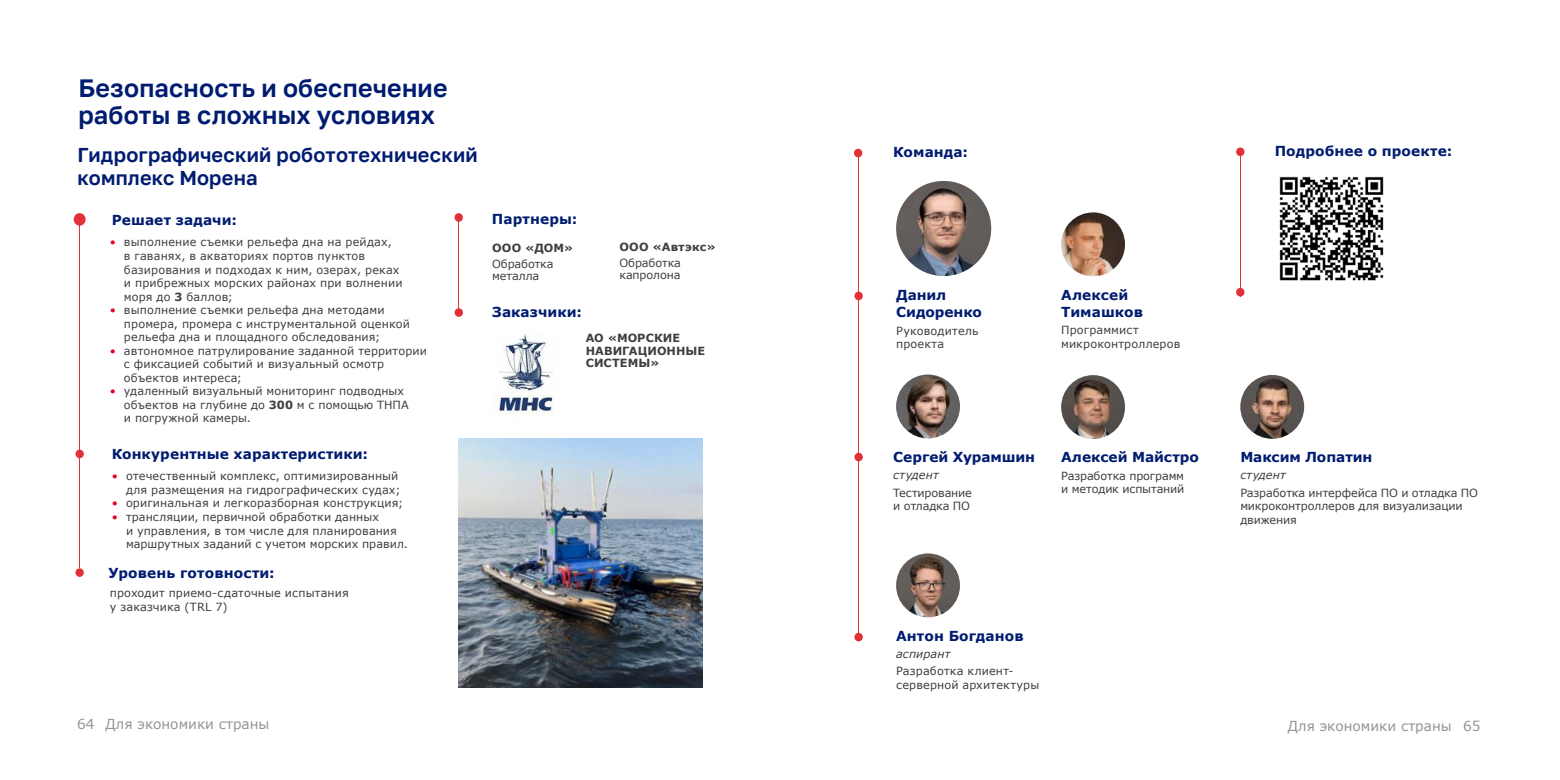
<style>
.page{position:relative;width:1560px;height:780px;background:#fff}
.page>*{position:absolute;margin:0;border:0;box-sizing:border-box;transform-origin:0 0}
.t1{font:600 25px/27.5px "Golos Text";letter-spacing:.01em;color:#001c70}
.t2{font:600 20px/22.5px "Golos Text";letter-spacing:.01em;color:#001c70}
.t3{font:700 13.75px/17.2px "Verdana";letter-spacing:.005em;color:#001c70}
.t4{font:13.75px "Verdana";color:#939597}
.t5{font:11.25px/13.5px "Verdana";letter-spacing:.01em;color:#3f3f3f}
.t6{font:11.25px/13.8px "Verdana";letter-spacing:-.015em;color:#3f3f3f}
.t7{font:700 11.25px/12.5px "Verdana";letter-spacing:.01em;color:#3f3f3f}
.t8{font:italic 11.25px "Verdana";letter-spacing:.015em;color:#3f3f3f}
.t9{font:11.25px/12.5px "Verdana";letter-spacing:-.01em;color:#3f3f3f}
.s1{color:#ea0028}
.s2{font-weight:700}
</style>
<div class="page">
<div style="left:74px;top:213px;width:12px;height:13px;background:#e23038;border-radius:50%"></div>
<div style="left:454px;top:213px;width:9px;height:9px;background:#e23038;border-radius:50%"></div>
<svg style="left:454px;top:308px;width:9px;height:9px"></svg>
<svg style="left:75px;top:449px;width:9px;height:9px"></svg>
<div style="left:75px;top:568px;width:9px;height:9px;background:#e23038;border-radius:50%"></div>
<hr style="left:79px;top:224px;width:1px;height:344px;background:#e23038">
<hr style="left:458px;top:218px;width:1px;height:94px;background:#e23038">
<img style="left:1279px;top:176px;width:105px;height:105px">
<img style="left:896px;top:553px;width:63px;height:64px;border-radius:32px">
<img style="left:1061px;top:212px;width:63px;height:63px">
<img style="left:896px;top:374px;width:63px;height:64px;border-radius:32px">
<img style="left:1240px;top:375px;width:63px;height:64px;border-radius:32px">
<img style="left:1061px;top:375px;width:63px;height:64px;border-radius:32px">
<img style="left:896px;top:181px;width:95px;height:95px;border-radius:48px">
<div style="left:854px;top:291px;width:8px;height:9px;background:#e23038;border-radius:50%"></div>
<div style="left:854px;top:453px;width:8px;height:8px;background:#e23038;border-radius:50%"></div>
<div style="left:854px;top:632px;width:8px;height:9px;background:#e23038;border-radius:50%"></div>
<hr style="left:858px;top:156px;width:1px;height:484px;background:#e23038">
<img style="left:497px;top:334px;width:57px;height:82px">
<img style="left:459px;top:439px;width:243px;height:248px">
<div style="left:853px;top:149px;width:9px;height:8px;background:#e23038;border-radius:50%"></div>
<svg style="left:1235px;top:288px;width:9px;height:8px"></svg>
<svg style="left:1235px;top:147px;width:9px;height:9px"></svg>
<hr style="left:1239px;top:147px;width:1px;height:149px;background:#e23038">
<h1 class="t1" style="left:78px;top:74px;width:371px">Безопасность и обеспечение работы в сложных условиях</h1>
<h2 class="t2" style="left:78px;top:144px;width:401px">Гидрографический робототехнический комплекс Морена</h2>
<p class="t3" style="left:112px;top:211px;width:127px">Решает задачи:</p>
<p class="t5" style="left:124px;top:235px;width:280px;text-indent:-14px"><span class="s1">•</span> выполнение съемки рельефа дна на рейдах,<br>в гаванях, в акваториях портов пунктов базирования и подходах к ним, озерах, реках и прибрежных морских районах при волнении моря до <span class="s2">3</span> баллов;</p>
<p class="t5" style="left:124px;top:303px;width:287px;text-indent:-14px"><span class="s1">•</span> выполнение съемки рельефа дна методами промера, промера с инструментальной оценкой рельефа дна и площадного обследования;</p>
<p class="t5" style="left:124px;top:343px;width:304px;text-indent:-14px"><span class="s1">•</span> автономное патрулирование заданной территории с фиксацией событий и визуальный осмотр объектов интереса;</p>
<p class="t5" style="left:124px;top:384px;width:286px;text-indent:-14px"><span class="s1">•</span> удаленный визуальный мониторинг подводных объектов на глубине до <span class="s2">300</span> м с помощью ТНПА и погружной камеры.</p>
<p class="t3" style="left:112px;top:445px;width:258px">Конкурентные характеристики:</p>
<p class="t5" style="left:112px;top:469px;width:290px;text-align:right"><span class="s1">•</span> отечественный комплекс, оптимизированный для размещения на гидрографических судах;</p>
<p class="t5" style="left:112px;top:496px;width:293px"><span class="s1">•</span> оригинальная и легкоразборная конструкция;</p>
<p class="t5" style="left:126px;top:510px;width:283px;text-indent:-14px"><span class="s1">•</span> трансляции, первичной обработки данных<br>и управления, в том числе для планирования маршрутных заданий с учетом морских правил.</p>
<p class="t3" style="left:109px;top:563px;width:168px">Уровень готовности:</p>
<p class="t5" style="left:110px;top:586px;width:240px">проходит приемо-сдаточные испытания у заказчика (TRL 7)</p>
<p class="t3" style="left:492px;top:210px;width:87px">Партнеры:</p>
<p class="t7" style="left:492px;top:241px;width:83px">ООО «ДОМ»</p>
<p class="t9" style="left:492px;top:257px;width:63px">Обработка металла</p>
<p class="t3" style="left:492px;top:303px;width:91px">Заказчики:</p>
<p class="t7" style="left:619px;top:240px;width:98px">ООО «Автэкс»</p>
<p class="t6" style="left:619px;top:256px;width:63px;line-height:12.5px">Обработка капролона</p>
<p class="t7" style="left:585px;top:332px;width:121px">АО «МОРСКИЕ<br>НАВИГАЦИОННЫЕ<br>СИСТЕМЫ»</p>
<p class="t3" style="left:893px;top:143px;width:76px">Команда:</p>
<p class="t3" style="left:1274px;top:142px;width:179px">Подробнее о проекте:</p>
<p class="t3" style="left:896px;top:286px;width:87px">Данил<br>Сидоренко</p>
<p class="t5" style="left:896px;top:323px;width:84px">Руководитель проекта</p>
<p class="t3" style="left:1061px;top:286px;width:83px">Алексей<br>Тимашков</p>
<p class="t5" style="left:1061px;top:323px;width:121px">Программист микроконтроллеров</p>
<p class="t3" style="left:893px;top:448px;width:143px">Сергей Хурамшин</p>
<p class="t8" style="left:893px;top:467px;width:47px">студент</p>
<p class="t6" style="left:893px;top:485px;width:80px">Тестирование и отладка ПО</p>
<p class="t3" style="left:1061px;top:448px;width:139px">Алексей Майстро</p>
<p class="t6" style="left:1061px;top:468px;width:125px">Разработка программ и методик испытаний</p>
<p class="t3" style="left:896px;top:626px;width:129px">Антон Богданов</p>
<p class="t8" style="left:896px;top:646px;width:56px">аспирант</p>
<p class="t5" style="left:896px;top:664px;width:145px">Разработка клиент&shy;серверной архитектуры</p>
<p class="t3" style="left:1240px;top:448px;width:134px">Максим Лопатин</p>
<p class="t8" style="left:1240px;top:467px;width:47px">студент</p>
<p class="t6" style="left:1240px;top:485px;width:239px">Разработка интерфейса ПО и отладка ПО микроконтроллеров для визуализации движения</p>
<p class="t4" style="left:77px;top:718px;width:194px">64 Для экономики страны</p>
<p class="t4" style="left:1287px;top:716px;width:194px">Для экономики страны 65</p>
</div>
